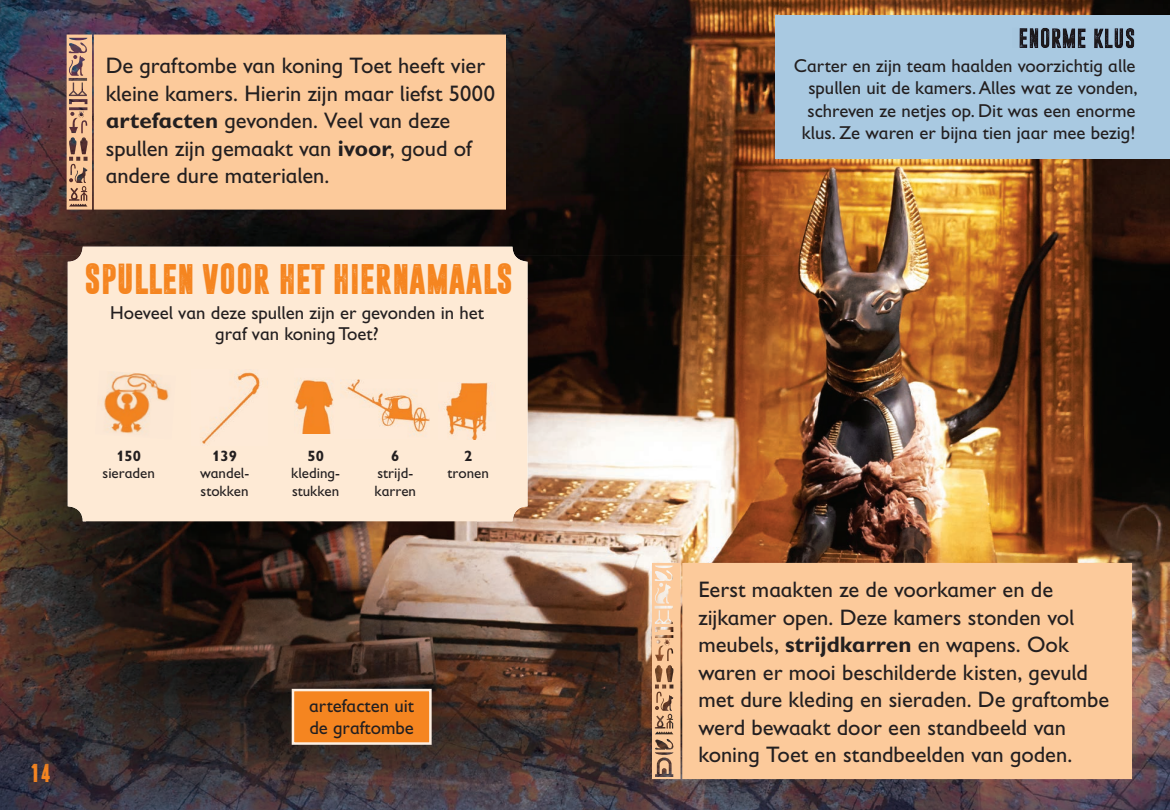
<style>
.page{position:relative;width:1170px;height:810px;background:#fff}
.page>*{position:absolute;margin:0;border:0;box-sizing:border-box;transform-origin:0 0}
.t1{font:32.88px "Dreamwalker";color:#f58520}
.t2{font:22.5px/27.5px "Gill Sans Infant Std";color:#231f20}
.t3{font:22.5px "Dreamwalker";color:#f58520}
.t4{font:18.75px/22.5px "Gill Sans Infant Std";color:#231f20}
.t5{font:15px/17.5px "Gill Sans Infant Std";color:#231f20}
.t6{font:700 15px "Gill Sans Infant Std";color:#231f20}
.s1{font-weight:700}
</style>
<div class="page">
<img style="left:0;top:0;width:780px;height:255px">
<img style="left:780px;top:0;width:390px;height:15px">
<img style="left:780px;top:158px;width:390px;height:652px">
<img style="left:0;top:255px;width:86px;height:555px">
<img style="left:526px;top:255px;width:254px;height:43px">
<img style="left:520px;top:298px;width:260px;height:512px">
<img style="left:477px;top:519px;width:43px;height:291px">
<img style="left:86px;top:521px;width:391px;height:289px">
<div style="left:67px;top:35px;width:439px;height:175px;background:#fcca9b"></div>
<div style="left:68px;top:247px;width:459px;height:274px;background:#feead5;border-radius:15px"></div>
<div style="left:292px;top:689px;width:140px;height:56px;background:#f58520;border:2px solid #fef0e2"></div>
<div style="left:652px;top:563px;width:480px;height:216px;background:#fcca9b"></div>
<img style="left:103px;top:373px;width:66px;height:61px">
<img style="left:202px;top:372px;width:58px;height:72px">
<img style="left:295px;top:380px;width:39px;height:53px">
<img style="left:340px;top:379px;width:90px;height:56px">
<img style="left:446px;top:383px;width:42px;height:56px">
<div style="left:775px;top:15px;width:395px;height:143px;background:#a9c9e1"></div>
<img style="left:1019px;top:28px;width:116px;height:20px">
<p class="t2" style="left:106px;top:52px;width:391px">De graftombe van koning Toet heeft vier kleine kamers. Hierin zijn maar liefst 5000 <span class="s1">artefacten</span> gevonden. Veel van deze spullen zijn gemaakt van <span class="s1">ivoor</span>, goud of andere dure materialen.</p>
<h1 class="t1" style="left:85px;top:263px;width:430px">SPULLEN VOOR HET HIERNAMAALS</h1>
<p class="t4" style="left:110px;top:302px;width:375px;line-height:21.2px;text-align:center">Hoeveel van deze spullen zijn er gevonden in het graf van koning Toet?</p>
<p class="t6" style="left:116px;top:447px;width:26px">150</p>
<p class="t5" style="left:103px;top:464px;width:54px">sieraden</p>
<p class="t6" style="left:212px;top:447px;width:26px">139</p>
<p class="t5" style="left:200px;top:464px;width:51px">wandel&shy;stokken</p>
<p class="t6" style="left:307px;top:447px;width:18px">50</p>
<p class="t5" style="left:291px;top:464px;width:50px">kleding&shy;stukken</p>
<p class="t6" style="left:391px;top:447px;width:10px">6</p>
<p class="t5" style="left:375px;top:464px;width:43px">strijd&shy;karren</p>
<p class="t6" style="left:464px;top:447px;width:10px">2</p>
<p class="t5" style="left:448px;top:464px;width:43px">tronen</p>
<p class="t3" style="left:30px;top:760px;width:22px">14</p>
<p class="t4" style="left:309px;top:694px;width:106px">artefacten uit de graftombe</p>
<p class="t4" style="left:794px;top:54px;width:345px;text-align:right">Carter en zijn team haalden voorzichtig alle spullen uit de kamers. Alles wat ze vonden, schreven ze netjes op. Dit was een enorme klus. Ze waren er bijna tien jaar mee bezig!</p>
<p class="t2" style="left:698px;top:576px;width:412px">Eerst maakten ze de voorkamer en de zijkamer open. Deze kamers stonden vol meubels, <span class="s1">strijdkarren</span> en wapens. Ook waren er mooi beschilderde kisten, gevuld met dure kleding en sieraden. De graftombe werd bewaakt door een standbeeld van koning Toet en standbeelden van goden.</p>
</div>
